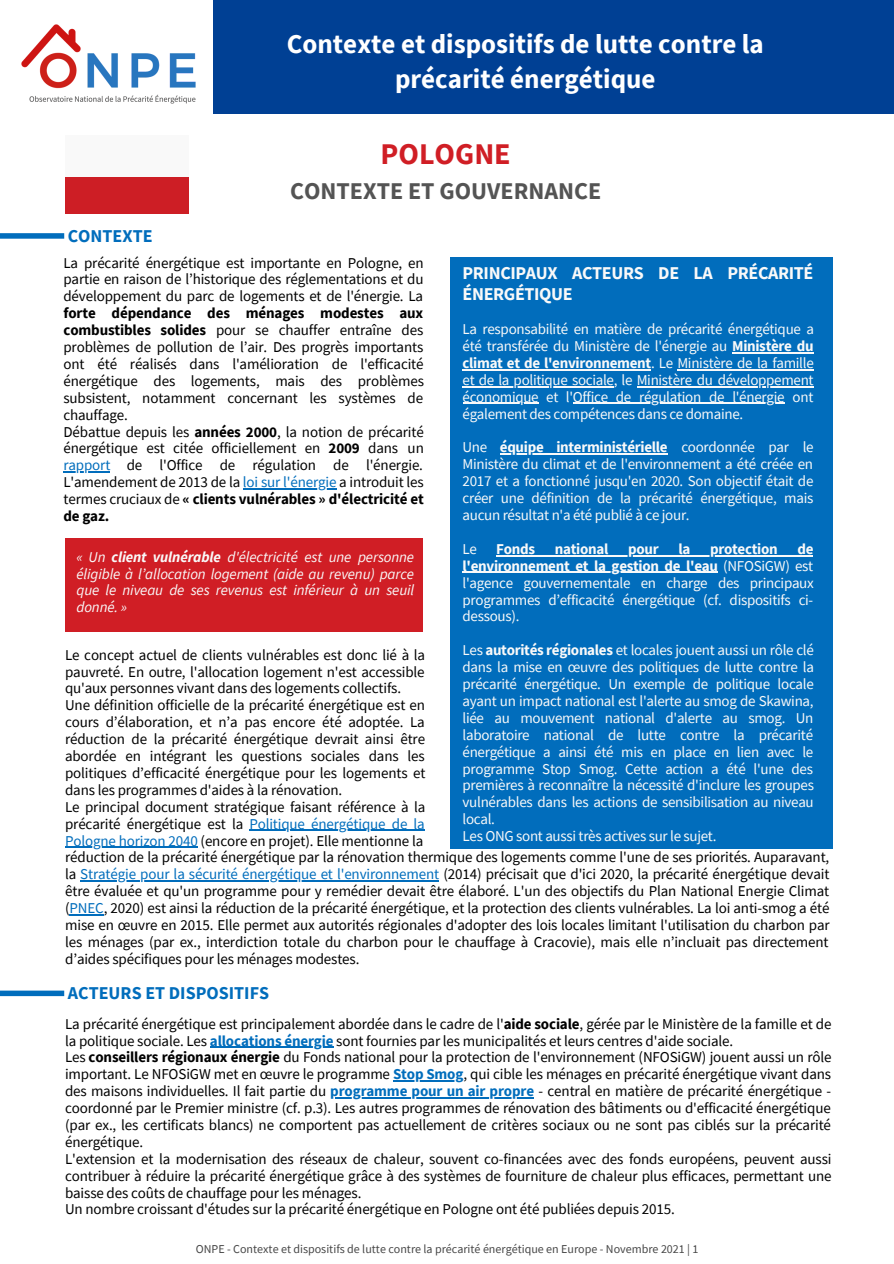
<style>
.page{position:relative;width:894px;height:1264px;background:#fff}
.page>*{position:absolute;margin:0;border:0;box-sizing:border-box;transform-origin:0 0}
.t1{font:700 30px "Source Sans Pro";color:#d01e25}
.t2{font:700 27px/35px "Source Sans Pro";color:#fff;text-align:center}
.t3{font:700 24px "Source Sans Pro";color:#545454}
.t4{font:700 18px/21.5px "Source Sans Pro";letter-spacing:-.02em;color:#f9f9f9}
.t5{font:700 18px "Source Sans Pro";color:#016dbc}
.t6{font:15px/17px "Source Sans Pro";letter-spacing:-.01em;color:#000;text-align:justify}
.t7{font:15px/17px "Source Sans Pro";letter-spacing:-.02em;color:#f9f9f9;text-align:justify}
.t8{font:italic 15px/17px "Source Sans Pro";letter-spacing:-.01em;color:#f9f9f9;text-align:justify}
.t9{font:700 15px "Source Sans Pro";letter-spacing:-.02em;color:#f9f9f9}
.t10{font:12px "Source Sans Pro";color:#474747}
.s1{font-weight:700}
.s2{color:#016dbc}
.s3{font-weight:700;color:#016dbc}
</style>
<div class="page">
<div style="left:213px;top:0;width:680px;height:114px;background:#004094"></div>
<img style="left:21px;top:24px;width:175px;height:80px">
<div style="left:450px;top:258px;width:382px;height:591px;background:#016dbc"></div>
<div style="left:65px;top:538px;width:357px;height:93px;background:#d01e25"></div>
<hr style="left:63px;top:471px;width:47px;height:1px;background:#016dbc">
<hr style="left:243px;top:488px;width:93px;height:1px;background:#016dbc">
<svg style="left:0;top:233px;width:64px;height:6px"></svg>
<svg style="left:0;top:990px;width:64px;height:6px"></svg>
<div style="left:65px;top:136px;width:124px;height:41px;background:#f9f9f9"></div>
<div style="left:65px;top:177px;width:124px;height:36px;background:#cd1e25"></div>
<hr style="left:732px;top:352px;width:81px;height:1px;background:#f9f9f9">
<hr style="left:462px;top:369px;width:188px;height:1px;background:#f9f9f9">
<hr style="left:677px;top:369px;width:136px;height:1px;background:#f9f9f9">
<hr style="left:462px;top:386px;width:151px;height:1px;background:#f9f9f9">
<hr style="left:636px;top:386px;width:177px;height:1px;background:#f9f9f9">
<hr style="left:462px;top:403px;width:76px;height:1px;background:#f9f9f9">
<hr style="left:572px;top:403px;width:212px;height:1px;background:#f9f9f9">
<hr style="left:499px;top:453px;width:168px;height:1px;background:#f9f9f9">
<hr style="left:496px;top:555px;width:317px;height:1px;background:#f9f9f9">
<hr style="left:462px;top:572px;width:255px;height:1px;background:#f9f9f9">
<hr style="left:210px;top:1046px;width:123px;height:1px;background:#016dbc">
<hr style="left:393px;top:1080px;width:70px;height:1px;background:#016dbc">
<hr style="left:330px;top:1097px;width:204px;height:1px;background:#016dbc">
<hr style="left:249px;top:829px;width:175px;height:1px;background:#016dbc">
<hr style="left:65px;top:846px;width:133px;height:1px;background:#016dbc">
<hr style="left:80px;top:880px;width:359px;height:1px;background:#016dbc">
<hr style="left:70px;top:914px;width:34px;height:1px;background:#016dbc">
<p class="t2" style="left:287px;top:26px;width:478px">Contexte et dispositifs de lutte contre la précarité énergétique</p>
<p class="t5" style="left:68px;top:224px;width:86px">CONTEXTE</p>
<p class="t1" style="left:380px;top:134px;width:132px">POLOGNE</p>
<p class="t3" style="left:290px;top:175px;width:312px">CONTEXTE ET GOUVERNANCE</p>
<p class="t6" style="left:63px;top:254px;width:362px">La précarité énergétique est importante en Pologne, en partie en raison de l’historique des réglementations et du développement du parc de logements et de l'énergie. La <span class="s1">forte dépendance des ménages modestes aux combustibles solides</span> pour se chauffer entraîne des problèmes de pollution de l’air. Des progrès importants ont été réalisés dans l'amélioration de l'efficacité énergétique des logements, mais des problèmes subsistent, notamment concernant les systèmes de chauffage.</p>
<p class="t6" style="left:63px;top:423px;width:362px">Débattue depuis les <span class="s1">années 2000</span>, la notion de précarité énergétique est citée officiellement en <span class="s1">2009</span> dans un <span class="s2">rapport</span> de l'Office de régulation de l'énergie.<br>L'amendement de 2013 de la <span class="s2">loi sur l'énergie</span> a introduit les termes cruciaux de <span class="s1">« clients vulnérables » d'électricité et de gaz.</span></p>
<p class="t4" style="left:462px;top:262px;width:352px">PRINCIPAUX ACTEURS DE LA PRÉCARITÉ<br>ÉNERGÉTIQUE</p>
<p class="t7" style="left:462px;top:320px;width:353px">La responsabilité en matière de précarité énergétique a été transférée du Ministère de l'énergie au <span class="s1">Ministère du climat et de l'environnement</span>. Le Ministère de la famille et de la politique sociale, le Ministère du développement économique et l'Office de régulation de l'énergie ont également des compétences dans ce domaine.</p>
<p class="t7" style="left:462px;top:438px;width:352px">Une <span class="s1">équipe interministérielle</span> coordonnée par le Ministère du climat et de l'environnement a été créée en 2017 et a fonctionné jusqu'en 2020. Son objectif était de créer une définition de la précarité énergétique, mais aucun résultat n'a été publié à ce jour.</p>
<p class="t7" style="left:462px;top:540px;width:16px">Le</p>
<p class="t9" style="left:496px;top:539px;width:40px">Fonds</p>
<p class="t9" style="left:554px;top:539px;width:55px">national</p>
<p class="t9" style="left:628px;top:539px;width:32px">pour</p>
<p class="t9" style="left:678px;top:539px;width:13px">la</p>
<p class="t9" style="left:710px;top:539px;width:69px">protection</p>
<p class="t7" style="left:462px;top:540px;width:353px;text-indent:335px"><span class="s1">de l'environnement et la gestion de l'eau</span> (NFOSiGW) est l'agence gouvernementale en charge des principaux programmes d’efficacité énergétique (cf. dispositifs ci&shy;dessous).</p>
<p class="t7" style="left:462px;top:641px;width:353px">Les <span class="s1">autorités régionales</span> et locales jouent aussi un rôle clé dans la mise en œuvre des politiques de lutte contre la précarité énergétique. Un exemple de politique locale ayant un impact national est l'alerte au smog de Skawina, liée au mouvement national d'alerte au smog. Un laboratoire national de lutte contre la précarité énergétique a ainsi été mis en place en lien avec le programme Stop Smog. Cette action a été l'une des premières à reconnaître la nécessité d'inclure les groupes vulnérables dans les actions de sensibilisation au niveau local.</p>
<p class="t7" style="left:462px;top:827px;width:255px">Les ONG sont aussi très actives sur le sujet.</p>
<p class="t8" style="left:76px;top:548px;width:339px">« Un <span class="s1">client vulnérable</span> d'électricité est une personne éligible à l’allocation logement (aide au revenu) parce que le niveau de ses revenus est inférieur à un seuil donné. »</p>
<p class="t6" style="left:65px;top:645px;width:361px">Le concept actuel de clients vulnérables est donc lié à la pauvreté. En outre, l'allocation logement n'est accessible qu'aux personnes vivant dans des logements collectifs.</p>
<p class="t6" style="left:65px;top:696px;width:362px">Une définition officielle de la précarité énergétique est en cours d’élaboration, et n’a pas encore été adoptée. La réduction de la précarité énergétique devrait ainsi être abordée en intégrant les questions sociales dans les politiques d’efficacité énergétique pour les logements et dans les programmes d'aides à la rénovation.</p>
<p class="t6" style="left:65px;top:797px;width:362px">Le principal document stratégique faisant référence à la précarité énergétique est la <span class="s2">Politique énergétique de la Pologne horizon 2040</span> (encore en projet). Elle mentionne la</p>
<p class="t6" style="left:65px;top:848px;width:765px">réduction de la précarité énergétique par la rénovation thermique des logements comme l'une de ses priorités. Auparavant, la <span class="s2">Stratégie pour la sécurité énergétique et l'environnement</span> (2014) précisait que d'ici 2020, la précarité énergétique devait être évaluée et qu'un programme pour y remédier devait être élaboré. L'un des objectifs du Plan National Energie Climat (<span class="s2">PNEC</span>, 2020) est ainsi la réduction de la précarité énergétique, et la protection des clients vulnérables. La loi anti-smog a été mise en œuvre en 2015. Elle permet aux autorités régionales d'adopter des lois locales limitant l'utilisation du charbon par les ménages (par ex., interdiction totale du charbon pour le chauffage à Cracovie), mais elle n’incluait pas directement d’aides spécifiques pour les ménages modestes.</p>
<p class="t5" style="left:68px;top:981px;width:203px">ACTEURS ET DISPOSITIFS</p>
<p class="t6" style="left:65px;top:1014px;width:767px">La précarité énergétique est principalement abordée dans le cadre de l'<span class="s1">aide sociale</span>, gérée par le Ministère de la famille et de la politique sociale. Les <span class="s3">allocations énergie</span> sont fournies par les municipalités et leurs centres d'aide sociale.</p>
<p class="t6" style="left:65px;top:1048px;width:767px">Les <span class="s1">conseillers régionaux énergie</span> du Fonds national pour la protection de l'environnement (NFOSiGW) jouent aussi un rôle important. Le NFOSiGW met en œuvre le programme <span class="s3">Stop Smog</span>, qui cible les ménages en précarité énergétique vivant dans des maisons individuelles. Il fait partie du <span class="s3">programme pour un air propre</span> - central en matière de précarité énergétique - coordonné par le Premier ministre (cf. p.3). Les autres programmes de rénovation des bâtiments ou d'efficacité énergétique (par ex., les certificats blancs) ne comportent pas actuellement de critères sociaux ou ne sont pas ciblés sur la précarité énergétique.</p>
<p class="t6" style="left:65px;top:1149px;width:767px">L'extension et la modernisation des réseaux de chaleur, souvent co-financées avec des fonds européens, peuvent aussi contribuer à réduire la précarité énergétique grâce à des systèmes de fourniture de chaleur plus efficaces, permettant une baisse des coûts de chauffage pour les ménages.</p>
<p class="t6" style="left:65px;top:1200px;width:611px">Un nombre croissant d'études sur la précarité énergétique en Pologne ont été publiées depuis 2015.</p>
<p class="t10" style="left:196px;top:1241px;width:504px">ONPE - Contexte et dispositifs de lutte contre la précarité énergétique en Europe - Novembre 2021 | 1</p>
</div>
